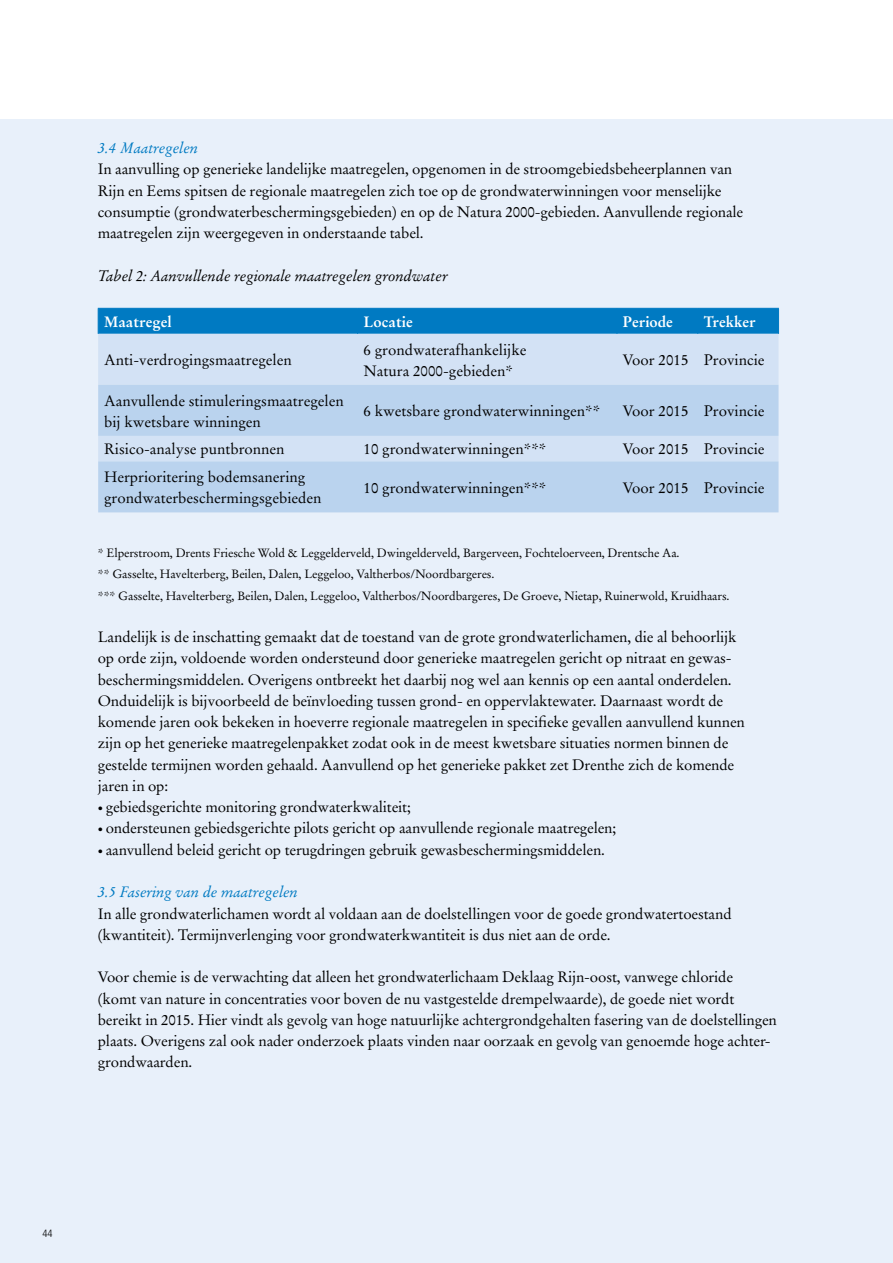
<style>
.page{position:relative;width:893px;height:1263px;background:#fff}
.page>*{position:absolute;margin:0;border:0;box-sizing:border-box;transform-origin:0 0}
.t1{font:15px/21.3px "Stempel Garamond LT";letter-spacing:-.01em;color:#000}
.t2{font:italic 15px "Stempel Garamond LT";letter-spacing:-.01em;color:#000}
.t3{font:italic 15px "Stempel Garamond LT";letter-spacing:-.01em;color:#007ac2}
.t4{font:700 15px "Stempel Garamond LT";color:#fff}
.t5{font:12px/21.3px "Stempel Garamond LT";letter-spacing:-.01em;color:#000}
.t6{font:300 condensed 10.5px "Frutiger";color:#000}
.s1{font-size:10.5px}
</style>
<div class="page">
<div style="left:0;top:119px;width:893px;height:1144px;background:#e8f0fa"></div>
<div style="left:98px;top:334px;width:680px;height:51px;background:#d3e2f5"></div>
<svg style="left:98px;top:385px;width:680px;height:127px;background:#bfd6ef"></svg>
<svg style="left:98px;top:308px;width:681px;height:26px;background:#037bc2"></svg>
<p class="t3" style="left:98px;top:139px;width:102px">3.4 Maatregelen</p>
<p class="t1" style="left:98px;top:159px;width:647px">In aanvulling op generieke landelijke maatregelen, opgenomen in de stroomgebiedsbeheerplannen van Rijn en Eems spitsen de regionale maatregelen zich toe op de grondwaterwinningen voor menselijke consumptie (grondwaterbeschermingsgebieden) en op de Natura 2000-gebieden. Aanvullende regionale maatregelen zijn weergegeven in onderstaande tabel.</p>
<p class="t2" style="left:98px;top:266px;width:352px">Tabel 2: Aanvullende regionale maatregelen grondwater</p>
<p class="t4" style="left:104px;top:312px;width:69px">Maatregel</p>
<p class="t4" style="left:364px;top:312px;width:51px">Locatie</p>
<p class="t4" style="left:623px;top:312px;width:51px">Periode</p>
<p class="t4" style="left:704px;top:312px;width:53px">Trekker</p>
<p class="t1" style="left:104px;top:349px;width:189px">Anti-verdrogingsmaatregelen</p>
<p class="t1" style="left:364px;top:339px;width:164px">6 grondwaterafhankelijke<br>Natura 2000-gebieden*</p>
<p class="t1" style="left:623px;top:349px;width:143px">Voor 2015 Provincie</p>
<p class="t1" style="left:104px;top:390px;width:241px">Aanvullende stimuleringsmaatregelen bij kwetsbare winningen</p>
<p class="t1" style="left:364px;top:400px;width:238px">6 kwetsbare grondwaterwinningen**</p>
<p class="t1" style="left:623px;top:400px;width:143px">Voor 2015 Provincie</p>
<p class="t1" style="left:104px;top:439px;width:182px">Risico-analyse puntbronnen</p>
<p class="t1" style="left:363px;top:439px;width:184px">10 grondwaterwinningen***</p>
<p class="t1" style="left:623px;top:439px;width:143px">Voor 2015 Provincie</p>
<p class="t1" style="left:104px;top:467px;width:219px">Herprioritering bodemsanering grondwaterbeschermingsgebieden</p>
<p class="t1" style="left:363px;top:477px;width:184px">10 grondwaterwinningen***</p>
<p class="t1" style="left:623px;top:477px;width:143px">Voor 2015 Provincie</p>
<p class="t5" style="left:98px;top:542px;width:633px">* Elperstroom, Drents Friesche Wold &amp; Leggelderveld, Dwingelderveld, Bargerveen, Fochteloerveen, Drentsche Aa.<br>** Gasselte, Havelterberg, Beilen, Dalen, Leggeloo, Valtherbos/Noordbargeres.<br>*** Gasselte, Havelterberg, Beilen, Dalen, Leggeloo, Valtherbos/Noordbargeres, De Groeve, Nietap, Ruinerwold, Kruidhaars.</p>
<p class="t1" style="left:98px;top:626px;width:649px">Landelijk is de inschatting gemaakt dat de toestand van de grote grondwaterlichamen, die al behoorlijk op orde zijn, voldoende worden ondersteund door generieke maatregelen gericht op nitraat en gewas&shy;beschermingsmiddelen. Overigens ontbreekt het daarbij nog wel aan kennis op een aantal onderdelen.<br>Onduidelijk is bijvoorbeeld de beïnvloeding tussen grond- en oppervlaktewater. Daarnaast wordt de komende jaren ook bekeken in hoeverre regionale maatregelen in specifieke gevallen aanvullend kunnen zijn op het generieke maatregelenpakket zodat ook in de meest kwetsbare situaties normen binnen de gestelde termijnen worden gehaald. Aanvullend op het generieke pakket zet Drenthe zich de komende jaren in op:</p>
<p class="t1" style="left:98px;top:796px;width:315px"><span class="s1">•</span> gebiedsgerichte monitoring grondwaterkwaliteit;</p>
<p class="t1" style="left:98px;top:818px;width:520px"><span class="s1">•</span> ondersteunen gebiedsgerichte pilots gericht op aanvullende regionale maatregelen;</p>
<p class="t1" style="left:98px;top:839px;width:509px"><span class="s1">•</span> aanvullend beleid gericht op terugdringen gebruik gewasbeschermingsmiddelen.</p>
<p class="t3" style="left:98px;top:883px;width:202px">3.5 Fasering van de maatregelen</p>
<p class="t1" style="left:98px;top:903px;width:635px">In alle grondwaterlichamen wordt al voldaan aan de doelstellingen voor de goede grondwatertoestand (kwantiteit). Termijnverlenging voor grondwaterkwantiteit is dus niet aan de orde.</p>
<p class="t1" style="left:98px;top:966px;width:681px">Voor chemie is de verwachting dat alleen het grondwaterlichaam Deklaag Rijn-oost, vanwege chloride<br>(komt van nature in concentraties voor boven de nu vastgestelde drempelwaarde), de goede niet wordt bereikt in 2015. Hier vindt als gevolg van hoge natuurlijke achtergrondgehalten fasering van de doelstellingen plaats. Overigens zal ook nader onderzoek plaats vinden naar oorzaak en gevolg van genoemde hoge achter&shy;grondwaarden.</p>
<p class="t6" style="left:43px;top:1228px;width:12px">44</p>
</div>
